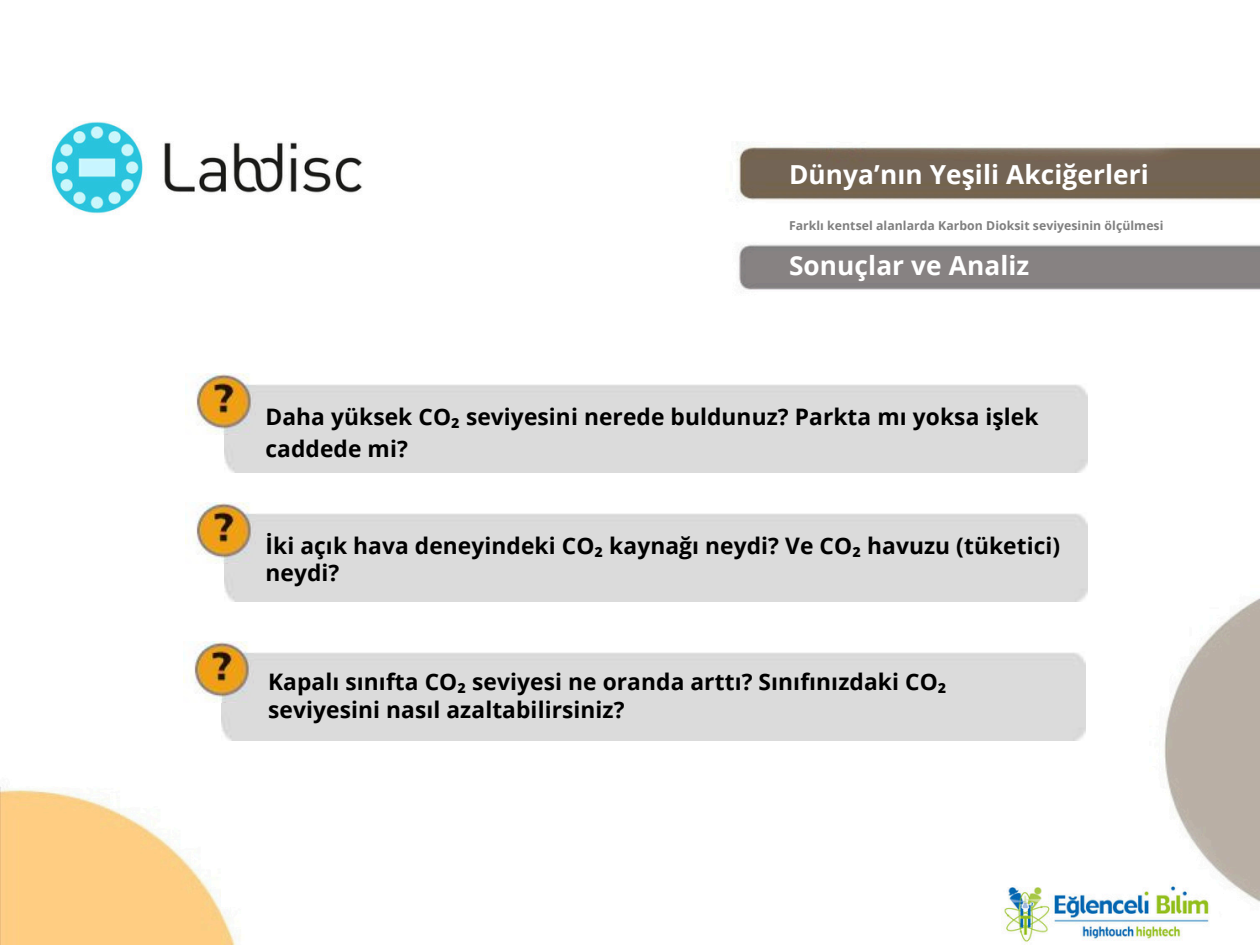
<style>
.page{position:relative;width:1260px;height:945px;background:#fff}
.page>*{position:absolute;margin:0;border:0;box-sizing:border-box;transform-origin:0 0}
.t1{font:700 26.25px "Open Sans";letter-spacing:.005em;color:#fff}
.t2{font:700 22.75px/27.7px "Open Sans";letter-spacing:.005em;color:#000}
.t3{font:700 12.25px "Open Sans";letter-spacing:.005em;color:#7f7f7f}
.s1{font-family:"Noto Sans"}
</style>
<div class="page">
<img style="left:0;top:121px;width:1260px;height:824px">
<div style="left:222px;top:651px;width:863px;height:89px;background:#dbdbdb"></div>
<img style="left:184px;top:641px;width:69px;height:62px">
<div style="left:224px;top:512px;width:864px;height:89px;background:#dbdbdb"></div>
<img style="left:186px;top:502px;width:70px;height:62px">
<div style="left:224px;top:383px;width:864px;height:89px;background:#dbdbdb"></div>
<img style="left:186px;top:373px;width:70px;height:62px">
<p class="t1" style="left:789px;top:156px;width:361px">Dünya’nın Yeşili Akciğerleri</p>
<p class="t3" style="left:789px;top:217px;width:376px">Farklı kentsel alanlarda Karbon Dioksit seviyesinin ölçülmesi</p>
<h2 class="t1" style="left:789px;top:247px;width:242px">Sonuçlar ve Analiz</h2>
<p class="t2" style="left:266px;top:401px;width:775px;line-height:31.5px">Daha yüksek CO<span class="s1">₂</span> seviyesini nerede buldunuz? Parkta mı yoksa işlek caddede mi?</p>
<h2 class="t2" style="left:266px;top:531px;width:796px">İki açık hava deneyindeki CO<span class="s1">₂</span> kaynağı neydi? Ve CO<span class="s1">₂</span> havuzu (tüketici) neydi?</h2>
<p class="t2" style="left:268px;top:668px;width:680px">Kapalı sınıfta CO<span class="s1">₂</span> seviyesi ne oranda arttı? Sınıfınızdaki CO<span class="s1">₂ </span>seviyesini nasıl azaltabilirsiniz?</p>
</div>
